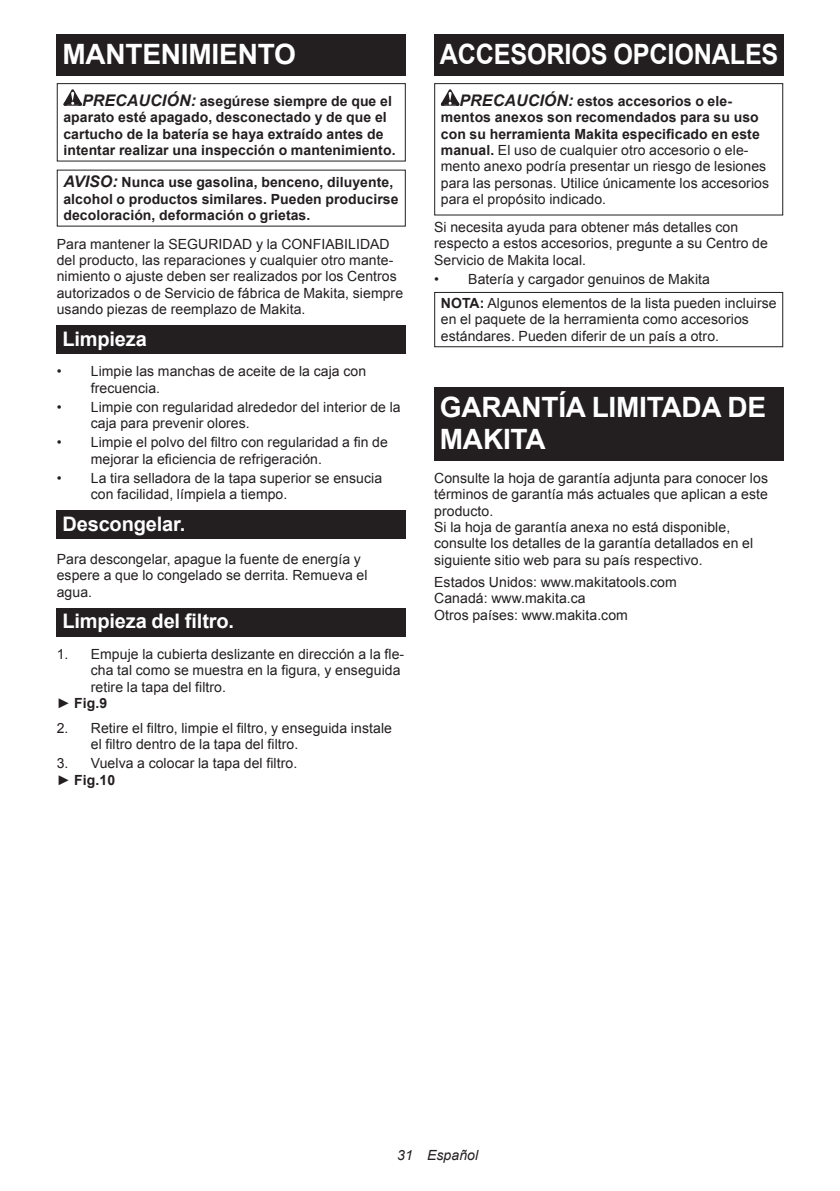
<style>
.page{position:relative;width:840px;height:1191px;background:#fff}
.page>*{position:absolute;margin:0;border:0;box-sizing:border-box;transform-origin:0 0}
.t1{font:700 28px/32.8px "Arial";letter-spacing:-.01em;color:#fff}
.t2{font:700 28px "Arial";letter-spacing:-.01em;color:#fff;scale:.9 1}
.t3{font:700 20px "Arial";letter-spacing:-.01em;color:#fff}
.t4{font:14px/16.4px "Arial";letter-spacing:.005em;color:#231f20}
.t5{font:700 14px/16.4px "Arial";letter-spacing:.005em;color:#231f20}
.t6{font:italic 14px "Arial";letter-spacing:.005em;color:#231f20}
.s1{font-style:italic;font-size:16px}
.s2{font-weight:400}
.s3{font-weight:700}
.s4{font-weight:700;font-style:italic;font-size:16px}
</style>
<div class="page">
<div style="left:434px;top:34px;width:348px;height:41px;background:#231f20"></div>
<svg style="left:440px;top:89px;width:19px;height:17px"></svg>
<div style="left:434px;top:83px;width:348px;height:132px;border:1px solid #231f20"></div>
<div style="left:434px;top:292px;width:348px;height:55px;border:1px solid #231f20"></div>
<div style="left:434px;top:387px;width:348px;height:74px;background:#231f20"></div>
<div style="left:57px;top:34px;width:348px;height:41px;background:#231f20"></div>
<svg style="left:63px;top:89px;width:19px;height:17px"></svg>
<div style="left:57px;top:83px;width:348px;height:79px;border:1px solid #231f20"></div>
<div style="left:57px;top:325px;width:348px;height:29px;background:#231f20"></div>
<div style="left:57px;top:510px;width:348px;height:29px;background:#231f20"></div>
<div style="left:57px;top:608px;width:348px;height:28px;background:#231f20"></div>
<h1 class="t1" style="left:62px;top:38px;width:235px">MANTENIMIENTO</h1>
<p class="t5" style="left:63px;top:93px;width:333px;text-indent:19px"><span class="s1">PRECAUCIÓN:</span> asegúrese siempre de que el aparato esté apagado, desconectado y de que el cartucho de la batería se haya extraído antes de intentar realizar una inspección o mantenimiento.</p>
<p class="t5" style="left:63px;top:174px;width:336px"><span class="s1">AVISO:</span> Nunca use gasolina, benceno, diluyente, alcohol o productos similares. Pueden producirse decoloración, deformación o grietas.</p>
<p class="t4" style="left:57px;top:236px;width:348px">Para mantener la SEGURIDAD y la CONFIABILIDAD del producto, las reparaciones y cualquier otro mante&shy;nimiento o ajuste deben ser realizados por los Centros autorizados o de Servicio de fábrica de Makita, siempre usando piezas de reemplazo de Makita.</p>
<h2 class="t3" style="left:62px;top:325px;width:86px">Limpieza</h2>
<p class="t4" style="left:91px;top:363px;width:277px;text-indent:-34px">• Limpie las manchas de aceite de la caja con frecuencia.</p>
<p class="t4" style="left:91px;top:399px;width:311px;text-indent:-34px">• Limpie con regularidad alrededor del interior de la caja para prevenir olores.</p>
<p class="t4" style="left:91px;top:434px;width:298px;text-indent:-34px">• Limpie el polvo del filtro con regularidad a fin de mejorar la eficiencia de refrigeración.</p>
<p class="t4" style="left:91px;top:470px;width:293px;text-indent:-34px">• La tira selladora de la tapa superior se ensucia con facilidad, límpiela a tiempo.</p>
<h2 class="t3" style="left:62px;top:510px;width:124px">Descongelar.</h2>
<p class="t4" style="left:57px;top:551px;width:312px">Para descongelar, apague la fuente de energía y espere a que lo congelado se derrita. Remueva el agua.</p>
<h2 class="t3" style="left:62px;top:608px;width:173px">Limpieza del filtro.</h2>
<p class="t4" style="left:57px;top:646px;width:349px">1. Empuje la cubierta deslizante en dirección a la fle-</p>
<p class="t4" style="left:91px;top:662px;width:311px">cha tal como se muestra en la figura, y enseguida</p>
<p class="t4" style="left:91px;top:678px;width:137px">retire la tapa del filtro.</p>
<p class="t5" style="left:57px;top:695px;width:52px"><span class="s2">►</span> Fig.9</p>
<p class="t4" style="left:91px;top:720px;width:302px;text-indent:-34px">2. Retire el filtro, limpie el filtro, y enseguida instale el filtro dentro de la tapa del filtro.</p>
<p class="t4" style="left:57px;top:755px;width:242px">3. Vuelva a colocar la tapa del filtro. ► <span class="s3">Fig.10</span></p>
<h1 class="t2" style="left:439px;top:35px;width:377px">ACCESORIOS OPCIONALES</h1>
<p class="t4" style="left:440px;top:93px;width:329px;text-indent:19px"><span class="s4">PRECAUCIÓN:</span> <span class="s3">estos accesorios o ele&shy;mentos anexos son recomendados para su uso con su herramienta Makita especificado en este manual.</span> El uso de cualquier otro accesorio o ele&shy;mento anexo podría presentar un riesgo de lesiones para las personas. Utilice únicamente los accesorios para el propósito indicado.</p>
<p class="t4" style="left:434px;top:219px;width:335px">Si necesita ayuda para obtener más detalles con respecto a estos accesorios, pregunte a su Centro de<br>Servicio de Makita local.</p>
<p class="t4" style="left:440px;top:267px;width:337px;line-height:23.8px;text-indent:-7px">• Batería y cargador genuinos de Makita<br><span class="s3">NOTA:</span> Algunos elementos de la lista pueden incluirse</p>
<p class="t4" style="left:440px;top:311px;width:309px">en el paquete de la herramienta como accesorios estándares. Pueden diferir de un país a otro.</p>
<h1 class="t1" style="left:439px;top:391px;width:327px">GARANTÍA LIMITADA DE<br>MAKITA</h1>
<p class="t4" style="left:434px;top:470px;width:335px">Consulte la hoja de garantía adjunta para conocer los términos de garantía más actuales que aplican a este producto.<br>Si la hoja de garantía anexa no está disponible, consulte los detalles de la garantía detallados en el siguiente sitio web para su país respectivo.</p>
<p class="t4" style="left:434px;top:574px;width:244px">Estados Unidos: www.makitatools.com<br>Canadá: www.makita.ca<br>Otros países: www.makita.com</p>
<p class="t6" style="left:397px;top:1146px;width:17px">31</p>
<p class="t6" style="left:427px;top:1146px;width:53px">Español</p>
</div>
